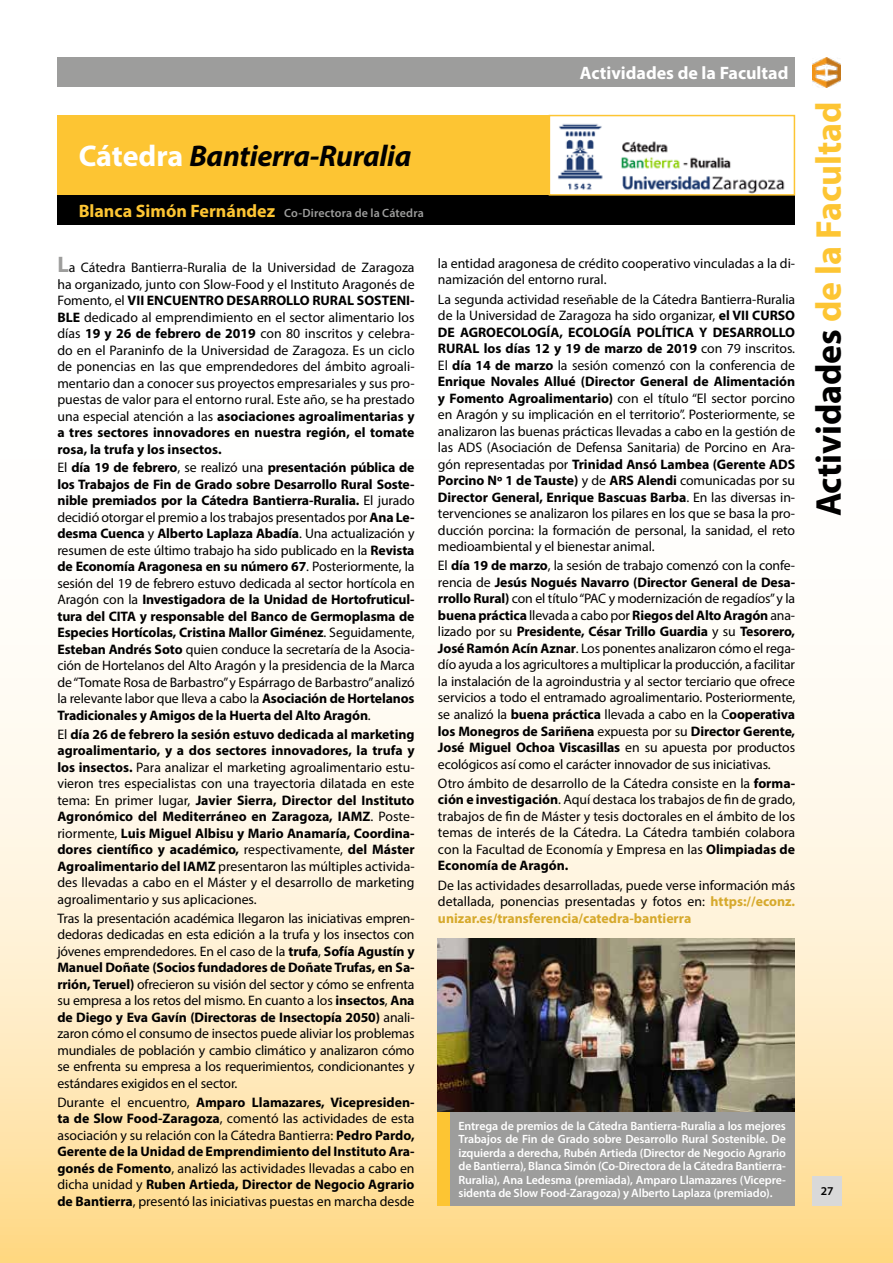
<style>
.page{position:relative;width:893px;height:1263px;background:#fff}
.page>*{position:absolute;margin:0;border:0;box-sizing:border-box;transform-origin:0 0}
.t1{font:700 36px "Myriad Pro";letter-spacing:-.005em;color:#fdc533}
.t2{font:italic 700 30px "Myriad Pro";letter-spacing:-.01em;color:#000}
.t3{font:700 18px "Myriad Pro";color:#fff}
.t4{font:13.8px/16.5px "Myriad Pro";color:#000;text-align:justify}
.t5{font:700 13.8px/16.5px "Myriad Pro";letter-spacing:-.01em;color:#000;text-align:justify}
.t6{font:600 12px/13.5px "Myriad Pro";letter-spacing:-.01em;color:#fff;text-align:justify}
.t7{font:600 12px "Myriad Pro";letter-spacing:.01em;color:#9d9d9c}
.t8{font:600 12px "Myriad Pro";color:#000}
.s1{font-style:normal;color:#fff}
.s2{font-weight:700;font-size:18px;color:#fdc533}
.s3{font-weight:700;font-size:22.5px;color:#9d9d9c}
.s4{font-weight:700}
.s5{font-weight:400}
.s6{font-weight:700;color:#d6a92c}
.s7{color:#000}
</style>
<div class="page">
<svg style="left:0;top:678px;width:893px;height:585px"></svg>
<div style="left:57px;top:57px;width:738px;height:30px;background:#9d9d9c"></div>
<img style="left:812px;top:57px;width:29px;height:30px">
<div style="left:812px;top:1176px;width:30px;height:29px;background:#d9d9d9"></div>
<div style="left:57px;top:115px;width:738px;height:81px;background:#fdc533"></div>
<div style="left:57px;top:196px;width:738px;height:29px;background:#000"></div>
<img style="left:554px;top:118px;width:238px;height:75px">
<div style="left:549px;top:115px;width:246px;height:81px;border:2px solid #fdc533"></div>
<img style="left:438px;top:939px;width:356px;height:173px">
<div style="left:437px;top:1112px;width:13px;height:93px;background:#fdc533"></div>
<div style="left:450px;top:1112px;width:344px;height:93px;background:#9d9d9c"></div>
<h3 class="t3" style="left:580px;top:61px;width:210px">Actividades de la Facultad</h3>
<h2 class="t2" style="left:79px;top:137px;width:334px"><span class="s1">Cátedra</span> Bantierra-Ruralia</h2>
<p class="t7" style="left:79px;top:206px;width:347px"><span class="s2">Blanca Simón Fernández</span> Co-Directora de la Cátedra</p>
<p class="t4" style="left:57px;top:259px;width:359px"><span class="s3">L</span>a Cátedra Bantierra-Ruralia de la Universidad de Zaragoza ha organizado, junto con Slow-Food y el Instituto Aragonés de Fomento, el <span class="s4">VII ENCUENTRO DESARROLLO RURAL SOSTENI-BLE</span> dedicado al emprendimiento en el sector alimentario los días <span class="s4">19 y 26 de febrero de 2019</span> con 80 inscritos y celebra&shy;do en el Paraninfo de la Universidad de Zaragoza. Es un ciclo de ponencias en las que emprendedores del ámbito agroali&shy;mentario dan a conocer sus proyectos empresariales y sus pro&shy;puestas de valor para el entorno rural. Este año, se ha prestado una especial atención a las <span class="s4">asociaciones agroalimentarias y a tres sectores innovadores en nuestra región, el tomate rosa, la trufa y los insectos.</span></p>
<p class="t5" style="left:57px;top:459px;width:359px"><span class="s5">El</span> día 19 de febrero<span class="s5">, se realizó una</span> presentación pública de los Trabajos de Fin de Grado sobre Desarrollo Rural Soste&shy;nible premiados por la Cátedra Bantierra-Ruralia. <span class="s5">El jurado decidió otorgar el premio a los trabajos presentados por</span> Ana Le&shy;desma Cuenca <span class="s5">y</span> Alberto Laplaza Abadía<span class="s5">. Una actualización y resumen de este último trabajo ha sido publicado en la</span> Revista de Economía Aragonesa en su número 67<span class="s5">. Posteriormente, la sesión del 19 de febrero estuvo dedicada al sector hortícola en Aragón con la</span> Investigadora de la Unidad de Hortofruticul&shy;tura del CITA y responsable del Banco de Germoplasma de Especies Hortícolas, Cristina Mallor Giménez<span class="s5">. Seguidamente, </span>Esteban Andrés Soto <span class="s5">quien conduce la secretaría de la Asocia&shy;ción de Hortelanos del Alto Aragón y la presidencia de la Marca de “Tomate Rosa de Barbastro” y Espárrago de Barbastro” analizó la relevante labor que lleva a cabo la</span> Asociación de Hortelanos Tradicionales y Amigos de la Huerta del Alto Aragón<span class="s5">.</span></p>
<p class="t5" style="left:57px;top:725px;width:359px"><span class="s5">El</span> día 26 de febrero la sesión estuvo dedicada al marketing agroalimentario, y a dos sectores innovadores, la trufa y los insectos. <span class="s5">Para analizar el marketing agroalimentario estu&shy;vieron tres especialistas con una trayectoria dilatada en este tema: En primer lugar,</span> Javier Sierra, Director del Instituto Agronómico del Mediterráneo en Zaragoza, IAMZ<span class="s5">. Poste&shy;riormente,</span> Luis Miguel Albisu y Mario Anamaría, Coordina&shy;dores científico y académico, <span class="s5">respectivamente,</span> del Máster Agroalimentario del IAMZ <span class="s5">presentaron las múltiples activida&shy;des llevadas a cabo en el Máster y el desarrollo de marketing agroalimentario y sus aplicaciones.</span></p>
<p class="t4" style="left:57px;top:909px;width:359px">Tras la presentación académica llegaron las iniciativas empren&shy;dedoras dedicadas en esta edición a la trufa y los insectos con jóvenes emprendedores. En el caso de la <span class="s4">trufa</span>, <span class="s4">Sofía Agustín y Manuel Doñate (Socios fundadores de Doñate Trufas, en Sa&shy;rrión, Teruel)</span> ofrecieron su visión del sector y cómo se enfrenta su empresa a los retos del mismo. En cuanto a los <span class="s4">insectos</span>, <span class="s4">Ana de Diego y Eva Gavín (Directoras de Insectopía 2050)</span> anali&shy;zaron cómo el consumo de insectos puede aliviar los problemas mundiales de población y cambio climático y analizaron cómo se enfrenta su empresa a los requerimientos, condicionantes y estándares exigidos en el sector.</p>
<p class="t4" style="left:57px;top:1093px;width:359px">Durante el encuentro, <span class="s4">Amparo Llamazares, Vicepresiden&shy;ta de Slow Food-Zaragoza</span>, comentó las actividades de esta asociación y su relación con la Cátedra Bantierra: <span class="s4">Pedro Pardo, Gerente de la Unidad de Emprendimiento del Instituto Ara&shy;gonés de Fomento</span>, analizó las actividades llevadas a cabo en dicha unidad y <span class="s4">Ruben Artieda, Director de Negocio Agrario de Bantierra</span>, presentó las iniciativas puestas en marcha desde</p>
<p class="t4" style="left:438px;top:255px;width:359px">la entidad aragonesa de crédito cooperativo vinculadas a la di&shy;namización del entorno rural.</p>
<p class="t4" style="left:438px;top:290px;width:359px">La segunda actividad reseñable de la Cátedra Bantierra-Ruralia de la Universidad de Zaragoza ha sido organizar, <span class="s4">el VII CURSO DE AGROECOLOGÍA, ECOLOGÍA POLÍTICA Y DESARROLLO RURAL los días 12 y 19 de marzo de 2019</span> con 79 inscritos.<br>El <span class="s4">día 14 de marzo</span> la sesión comenzó con la conferencia de <span class="s4">Enrique Novales Allué (Director General de Alimentación y Fomento Agroalimentario)</span> con el título “El sector porcino en Aragón y su implicación en el territorio”. Posteriormente, se analizaron las buenas prácticas llevadas a cabo en la gestión de las ADS (Asociación de Defensa Sanitaria) de Porcino en Ara&shy;gón representadas por <span class="s4">Trinidad Ansó Lambea (Gerente ADS Porcino Nº 1 de Tauste)</span> y de <span class="s4">ARS Alendi</span> comunicadas por su <span class="s4">Director General, Enrique Bascuas Barba</span>. En las diversas in&shy;tervenciones se analizaron los pilares en los que se basa la pro&shy;ducción porcina: la formación de personal, la sanidad, el reto medioambiental y el bienestar animal.</p>
<p class="t4" style="left:438px;top:557px;width:359px">El <span class="s4">día 19 de marzo</span>, la sesión de trabajo comenzó con la confe&shy;rencia de <span class="s4">Jesús Nogués Navarro (Director General de Desa&shy;rrollo Rural)</span> con el título “PAC y modernización de regadíos” y la <span class="s4">buena práctica</span> llevada a cabo por <span class="s4">Riegos del Alto Aragón</span> ana&shy;lizado por su <span class="s4">Presidente, César Trillo Guardia</span> y su <span class="s4">Tesorero, José Ramón Acín Aznar</span>. Los ponentes analizaron cómo el rega&shy;dío ayuda a los agricultores a multiplicar la producción, a facilitar la instalación de la agroindustria y al sector terciario que ofrece servicios a todo el entramado agroalimentario. Posteriormente, se analizó la <span class="s4">buena práctica</span> llevada a cabo en la C<span class="s4">ooperativa los Monegros de Sariñena</span> expuesta por su <span class="s4">Director Gerente, José Miguel Ochoa Viscasillas</span> en su apuesta por productos ecológicos así como el carácter innovador de sus iniciativas.</p>
<p class="t4" style="left:438px;top:775px;width:359px">Otro ámbito de desarrollo de la Cátedra consiste en la <span class="s4">forma&shy;ción e investigación</span>. Aquí destaca los trabajos de fin de grado, trabajos de fin de Máster y tesis doctorales en el ámbito de los temas de interés de la Cátedra. La Cátedra también colabora con la Facultad de Economía y Empresa en las <span class="s4">Olimpiadas de Economía de Aragón.</span></p>
<p class="t4" style="left:438px;top:877px;width:359px">De las actividades desarrolladas, puede verse información más detallada, ponencias presentadas y fotos en: <span class="s6">https://econz. unizar.es/transferencia/catedra-bantierra</span></p>
<p class="t6" style="left:458px;top:1118px;width:329px">Entrega de premios de la Cátedra Bantierra-Ruralia a los mejores Trabajos de Fin de Grado sobre Desarrollo Rural Sostenible. De izquierda a derecha, Rubén Artieda (Director de Negocio Agrario de Bantierra), Blanca Simón (Co-Directora de la Cátedra Bantierra-Ruralia), Ana Ledesma (premiada), Amparo Llamazares (Vicepre&shy;sidenta de Slow Food-Zaragoza) y Alberto Laplaza (premiado).</p>
<h1 class="t1" style="left:805px;top:516px;width:416px;rotate:-90deg"><span class="s7">Actividades</span> de la Facultad</h1>
<p class="t8" style="left:821px;top:1183px;width:14px">27</p>
</div>
